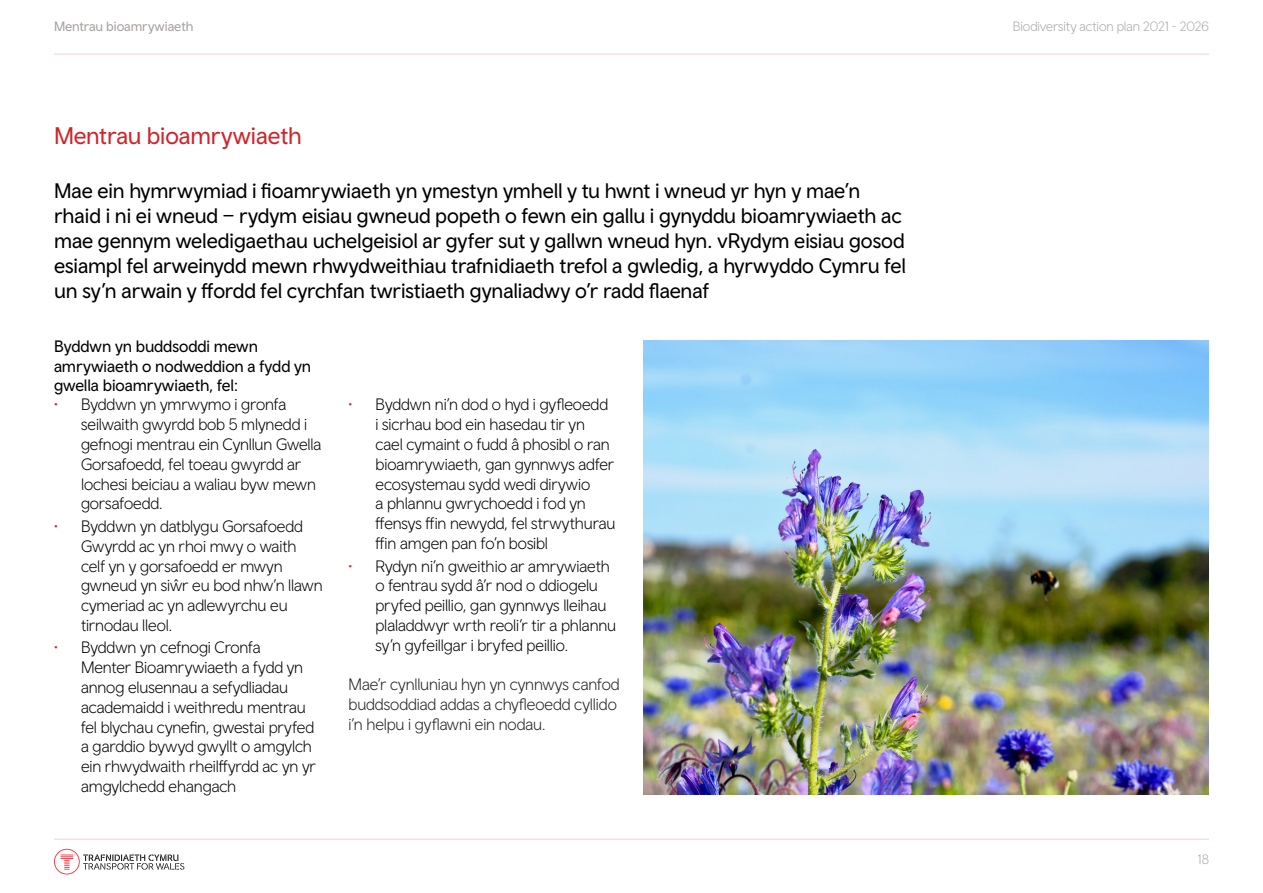
<style>
.page{position:relative;width:1263px;height:893px;background:#fff}
.page>*{position:absolute;margin:0;border:0;box-sizing:border-box;transform-origin:0 0}
.t1{font:24px "Wales Sans Body";color:#d1232a}
.t2{font:21px/25.2px "Wales Sans Body";letter-spacing:-.01em;color:#000}
.t3{font:300 16.5px/19.8px "Wales Sans Body";letter-spacing:-.005em;color:#000}
.t4{font:300 16.5px/19.8px "Wales Sans Body";letter-spacing:-.005em;color:#231f20}
.t5{font:16.5px/19.8px "Wales Sans Body";color:#000}
.t6{font:300 13.5px "Wales Sans Body";letter-spacing:-.005em;color:#a8a9ad}
.t7{font:13.5px "Wales Sans Body";color:#a7a2a0}
.s1{color:#d1232a}
</style>
<div class="page">
<hr style="left:54px;top:54px;width:1155px;height:1px;background:#d10a11">
<hr style="left:54px;top:839px;width:1155px;height:1px;background:#d10a11">
<svg style="left:54px;top:849px;width:130px;height:25px"></svg>
<img style="left:643px;top:340px;width:566px;height:454px">
<p class="t7" style="left:54px;top:18px;width:141px">Mentrau bioamrywiaeth</p>
<p class="t1" style="left:54px;top:121px;width:249px">Mentrau bioamrywiaeth</p>
<p class="t2" style="left:54px;top:177px;width:853px">Mae ein hymrwymiad i fioamrywiaeth yn ymestyn ymhell y tu hwnt i wneud yr hyn y mae’n rhaid i ni ei wneud – rydym eisiau gwneud popeth o fewn ein gallu i gynyddu bioamrywiaeth ac mae gennym weledigaethau uchelgeisiol ar gyfer sut y gallwn wneud hyn. vRydym eisiau gosod esiampl fel arweinydd mewn rhwydweithiau trafnidiaeth trefol a gwledig, a hyrwyddo Cymru fel un sy’n arwain y ffordd fel cyrchfan twristiaeth gynaliadwy o’r radd flaenaf</p>
<p class="t5" style="left:54px;top:336px;width:259px">Byddwn yn buddsoddi mewn amrywiaeth o nodweddion a fydd yn gwella bioamrywiaeth, fel:</p>
<p class="t3" style="left:81px;top:394px;width:242px;text-indent:-27px"><span class="s1">•</span> Byddwn yn ymrwymo i gronfa seilwaith gwyrdd bob 5 mlynedd i gefnogi mentrau ein Cynllun Gwella<br>Gorsafoedd, fel toeau gwyrdd ar lochesi beiciau a waliau byw mewn gorsafoedd.</p>
<p class="t3" style="left:81px;top:516px;width:243px;text-indent:-27px"><span class="s1">•</span> Byddwn yn datblygu Gorsafoedd<br>Gwyrdd ac yn rhoi mwy o waith celf yn y gorsafoedd er mwyn gwneud yn siŵr eu bod nhw’n llawn cymeriad ac yn adlewyrchu eu tirnodau lleol.</p>
<p class="t3" style="left:81px;top:637px;width:236px;text-indent:-27px"><span class="s1">•</span> Byddwn yn cefnogi Cronfa<br>Menter Bioamrywiaeth a fydd yn annog elusennau a sefydliadau academaidd i weithredu mentrau fel blychau cynefin, gwestai pryfed a garddio bywyd gwyllt o amgylch ein rhwydwaith rheilffyrdd ac yn yr amgylchedd ehangach</p>
<p class="t3" style="left:376px;top:394px;width:241px;text-indent:-27px"><span class="s1">•</span> Byddwn ni’n dod o hyd i gyfleoedd<br>i sicrhau bod ein hasedau tir yn cael cymaint o fudd â phosibl o ran bioamrywiaeth, gan gynnwys adfer ecosystemau sydd wedi dirywio<br>a phlannu gwrychoedd i fod yn ffensys ffin newydd, fel strwythurau ffin amgen pan fo’n bosibl</p>
<p class="t3" style="left:376px;top:555px;width:242px;text-indent:-27px"><span class="s1">•</span> Rydyn ni’n gweithio ar amrywiaeth o fentrau sydd â’r nod o ddiogelu pryfed peillio, gan gynnwys lleihau plaladdwyr wrth reoli’r tir a phlannu sy’n gyfeillgar i bryfed peillio.</p>
<p class="t4" style="left:349px;top:674px;width:273px">Mae’r cynlluniau hyn yn cynnwys canfod buddsoddiad addas a chyfleoedd cyllido i’n helpu i gyflawni ein nodau.</p>
<p class="t6" style="left:1013px;top:18px;width:198px">Biodiversity action plan 2021 - 2026</p>
<p class="t6" style="left:1198px;top:851px;width:13px">18</p>
</div>
